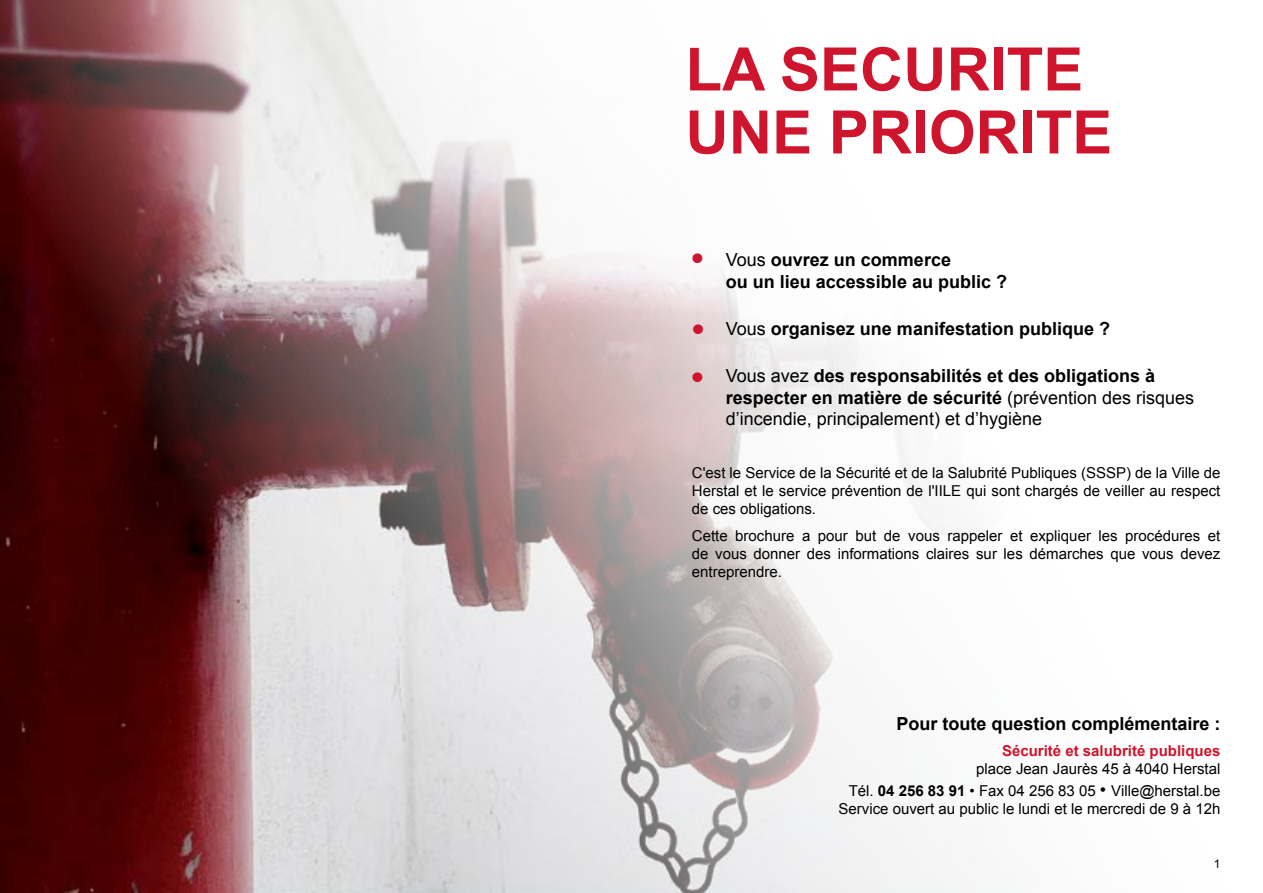
<style>
.page{position:relative;width:1263px;height:893px;background:#fff}
.page>*{position:absolute;margin:0;border:0;box-sizing:border-box;transform-origin:0 0}
.t1{font:700 60px/63px "Arial";color:#ce152d}
.t2{font:700 34.2px/70.7px "Arial";color:#ce152d}
.t3{font:18px/21.6px "Arial";color:#000}
.t4{font:700 18px/21.6px "Arial";color:#000}
.t5{font:15px/18px "Arial";color:#000;text-align:justify}
.t6{font:700 15px "Arial";color:#ce152d}
.t7{font:12px "Arial";color:#000}
.s1{font-weight:400}
.s2{font-weight:700}
.s3{font-size:18px}
</style>
<div class="page">
<img style="left:0;top:0;width:975px;height:893px">
<h1 class="t1" style="left:685px;top:40px;width:428px">LA SECURITE<br>UNE PRIORITE</h1>
<h2 class="t2" style="left:692px;top:224px;width:14px">• •</h2>
<h2 class="t2" style="left:692px;top:342px;width:13px">•</h2>
<p class="t4" style="left:726px;top:250px;width:283px"><span class="s1">Vous</span> ouvrez un commerce<br>ou un lieu accessible au public ?</p>
<p class="t4" style="left:726px;top:318px;width:386px"><span class="s1">Vous</span> organisez une manifestation publique ?</p>
<p class="t3" style="left:726px;top:365px;width:470px">Vous avez <span class="s2">des responsabilités et des obligations à respecter en matière de sécurité</span> (prévention des risques d’incendie, principalement) et d’hygiène</p>
<p class="t5" style="left:692px;top:464px;width:530px">C'est le Service de la Sécurité et de la Salubrité Publiques (SSSP) de la Ville de Herstal et le service prévention de l'IILE qui sont chargés de veiller au respect de ces obligations.</p>
<p class="t5" style="left:692px;top:527px;width:530px">Cette brochure a pour but de vous rappeler et expliquer les procédures et de vous donner des informations claires sur les démarches que vous devez entreprendre.</p>
<p class="t4" style="left:896px;top:713px;width:326px">Pour toute question complémentaire :</p>
<p class="t6" style="left:1002px;top:741px;width:220px">Sécurité et salubrité publiques</p>
<p class="t5" style="left:849px;top:758px;width:373px;line-height:21.6px;text-align:right">place Jean Jaurès 45 à 4040 Herstal<br>Tél. <span class="s2">04 256 83 91</span> • Fax 04 256 83 05 <span class="s3">•</span> Ville@herstal.be</p>
<p class="t5" style="left:838px;top:800px;width:383px">Service ouvert au public le lundi et le mercredi de 9 à 12h</p>
<p class="t7" style="left:1214px;top:856px;width:8px">1</p>
</div>
